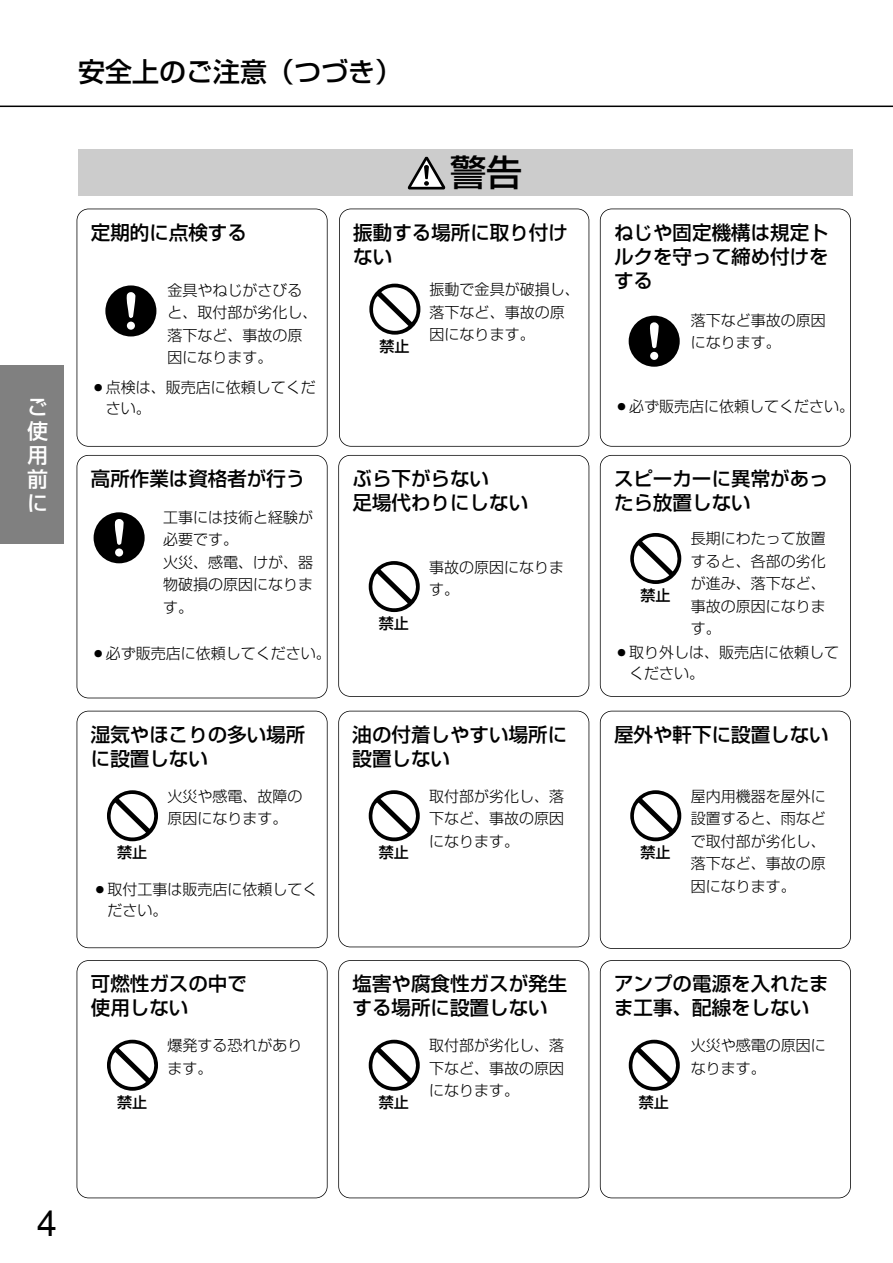
<style>
.page{position:relative;width:893px;height:1263px;background:#fff}
.page>*{position:absolute;margin:0;border:0;box-sizing:border-box;transform-origin:0 0}
.t1{font:500 36px "Shin Go";color:#000}
.t2{font:36px "Helvetica";color:#000}
.t3{font:500 27px "Shin Go";color:#000}
.t4{font:500 21px/24px "Shin Go";color:#fff;text-align:justify}
.t5{font:500 19.5px/24px "Shin Go";color:#000}
.t6{font:300 15px/22.5px "Shin Go";color:#000}
.t7{font:500 15px "Shin Go";color:#000}
</style>
<div class="page">
<hr style="left:0;top:106px;width:892px;height:1px;background:#000">
<div style="left:0;top:366px;width:64px;height:178px;background:#808080"></div>
<div style="left:79px;top:149px;width:773px;height:47px;background:#ccc"></div>
<svg style="left:407px;top:157px;width:38px;height:33px"></svg>
<div style="left:77px;top:209px;width:250px;height:238px;border:2px solid #000;border-radius:12px"></div>
<div style="left:77px;top:711px;width:250px;height:237px;border:2px solid #000;border-radius:12px"></div>
<div style="left:107px;top:790px;width:51px;height:51px;background:#000;border-radius:50%"></div>
<svg style="left:110px;top:793px;width:45px;height:46px"></svg>
<div style="left:339px;top:209px;width:250px;height:238px;border:2px solid #000;border-radius:12px"></div>
<svg style="left:369px;top:284px;width:51px;height:51px"></svg>
<svg style="left:372px;top:286px;width:46px;height:46px"></svg>
<div style="left:105px;top:285px;width:51px;height:51px;background:#000;border-radius:50%"></div>
<div style="left:127px;top:322px;width:8px;height:8px;background:#fff;border-radius:50%"></div>
<svg style="left:126px;top:292px;width:9px;height:26px"></svg>
<div style="left:600px;top:209px;width:250px;height:238px;border:2px solid #000;border-radius:12px"></div>
<div style="left:628px;top:316px;width:51px;height:51px;background:#000;border-radius:50%"></div>
<div style="left:650px;top:352px;width:8px;height:8px;background:#fff;border-radius:50%"></div>
<svg style="left:650px;top:322px;width:8px;height:26px"></svg>
<div style="left:77px;top:455px;width:250px;height:243px;border:2px solid #000;border-radius:12px"></div>
<div style="left:94px;top:512px;width:51px;height:51px;background:#000;border-radius:50%"></div>
<div style="left:115px;top:548px;width:8px;height:9px;background:#fff;border-radius:50%"></div>
<svg style="left:114px;top:519px;width:10px;height:26px"></svg>
<div style="left:338px;top:455px;width:251px;height:242px;border:2px solid #000;border-radius:12px"></div>
<svg style="left:369px;top:561px;width:51px;height:51px"></svg>
<svg style="left:371px;top:564px;width:46px;height:46px"></svg>
<div style="left:600px;top:455px;width:250px;height:242px;border:2px solid #000;border-radius:12px"></div>
<div style="left:630px;top:533px;width:51px;height:51px;background:#000;border-radius:50%"></div>
<svg style="left:633px;top:535px;width:45px;height:46px"></svg>
<div style="left:77px;top:960px;width:250px;height:238px;border:2px solid #000;border-radius:12px"></div>
<svg style="left:107px;top:1040px;width:51px;height:51px"></svg>
<svg style="left:110px;top:1042px;width:45px;height:46px"></svg>
<div style="left:338px;top:711px;width:251px;height:236px;border:2px solid #000;border-radius:12px"></div>
<svg style="left:369px;top:790px;width:51px;height:51px"></svg>
<svg style="left:371px;top:793px;width:46px;height:46px"></svg>
<div style="left:600px;top:711px;width:250px;height:238px;border:2px solid #000;border-radius:12px"></div>
<svg style="left:630px;top:790px;width:51px;height:51px"></svg>
<svg style="left:633px;top:793px;width:45px;height:46px"></svg>
<div style="left:338px;top:960px;width:251px;height:238px;border:2px solid #000;border-radius:12px"></div>
<svg style="left:369px;top:1040px;width:51px;height:51px"></svg>
<svg style="left:371px;top:1042px;width:46px;height:46px"></svg>
<div style="left:600px;top:960px;width:250px;height:238px;border:2px solid #000;border-radius:12px"></div>
<svg style="left:628px;top:1040px;width:51px;height:51px"></svg>
<svg style="left:631px;top:1042px;width:46px;height:46px"></svg>
<h3 class="t4" style="left:27px;top:397px;width:22px">ご使用前に</h3>
<h2 class="t3" style="left:78px;top:62px;width:326px">安全上のご注意（つづき）</h2>
<h1 class="t1" style="left:450px;top:159px;width:73px">警告</h1>
<h3 class="t5" style="left:91px;top:223px;width:158px">定期的に点検する</h3>
<p class="t6" style="left:167px;top:281px;width:152px">金具やねじがさびると、取付部が劣化し、落下など、事故の原因になります。</p>
<p class="t6" style="left:106px;top:379px;width:211px;line-height:21px;text-indent:-15px">○点検は、販売店に依頼してください。</p>
<h3 class="t5" style="left:91px;top:469px;width:216px">高所作業は資格者が行う</h3>
<p class="t6" style="left:163px;top:508px;width:151px">工事には技術と経験が必要です。<br>火災、感電、けが、器物破損の原因になります。</p>
<p class="t6" style="left:91px;top:644px;width:241px">○必ず販売店に依頼してください。</p>
<h3 class="t5" style="left:91px;top:725px;width:216px">湿気やほこりの多い場所に設置しない</h3>
<p class="t7" style="left:117px;top:847px;width:31px">禁止</p>
<p class="t6" style="left:167px;top:787px;width:137px">火災や感電、故障の原因になります。</p>
<p class="t6" style="left:107px;top:881px;width:211px;line-height:21px;text-indent:-15px">○取付工事は販売店に依頼してください。</p>
<h3 class="t5" style="left:91px;top:974px;width:158px">可燃性ガスの中で使用しない</h3>
<p class="t7" style="left:117px;top:1096px;width:31px">禁止</p>
<p class="t6" style="left:167px;top:1036px;width:137px">爆発する恐れがあります。</p>
<h3 class="t5" style="left:353px;top:223px;width:216px">振動する場所に取り付けない</h3>
<p class="t7" style="left:379px;top:340px;width:31px">禁止</p>
<p class="t6" style="left:429px;top:280px;width:151px">振動で金具が破損し、落下など、事故の原因になります。</p>
<h3 class="t5" style="left:352px;top:469px;width:177px">ぶら下がらない<br>足場代わりにしない</h3>
<p class="t7" style="left:379px;top:618px;width:31px">禁止</p>
<p class="t6" style="left:429px;top:558px;width:136px">事故の原因になります。</p>
<h3 class="t5" style="left:352px;top:725px;width:216px">油の付着しやすい場所に設置しない</h3>
<p class="t7" style="left:379px;top:847px;width:31px">禁止</p>
<p class="t6" style="left:429px;top:787px;width:136px;text-align:justify">取付部が劣化し、落下など、事故の原因になります。</p>
<h3 class="t5" style="left:352px;top:974px;width:216px">塩害や腐食性ガスが発生する場所に設置しない</h3>
<p class="t7" style="left:379px;top:1096px;width:31px">禁止</p>
<p class="t6" style="left:429px;top:1036px;width:136px;text-align:justify">取付部が劣化し、落下など、事故の原因になります。</p>
<h1 class="t2" style="left:37px;top:1211px;width:22px">4</h1>
<h3 class="t5" style="left:614px;top:223px;width:216px;text-align:justify">ねじや固定機構は規定トルクを守って締め付けをする</h3>
<p class="t6" style="left:690px;top:311px;width:136px">落下など事故の原因になります。</p>
<p class="t6" style="left:614px;top:397px;width:241px">○必ず販売店に依頼してください。</p>
<h3 class="t5" style="left:614px;top:469px;width:216px">スピーカーに異常があったら放置しない</h3>
<p class="t6" style="left:690px;top:530px;width:136px;text-align:justify">長期にわたって放置すると、各部の劣化が進み、落下など、事故の原因になります。</p>
<p class="t6" style="left:629px;top:643px;width:211px;line-height:21px;text-indent:-15px">○取り外しは、販売店に依頼してください。</p>
<p class="t7" style="left:640px;top:590px;width:31px">禁止</p>
<h3 class="t5" style="left:614px;top:725px;width:216px">屋外や軒下に設置しない</h3>
<p class="t7" style="left:640px;top:847px;width:31px">禁止</p>
<p class="t6" style="left:690px;top:787px;width:136px;text-align:justify">屋内用機器を屋外に設置すると、雨などで取付部が劣化し、落下など、事故の原因になります。</p>
<h3 class="t5" style="left:614px;top:974px;width:216px">アンプの電源を入れたまま工事、配線をしない</h3>
<p class="t7" style="left:639px;top:1096px;width:31px">禁止</p>
<p class="t6" style="left:690px;top:1036px;width:136px">火災や感電の原因になります。</p>
</div>
